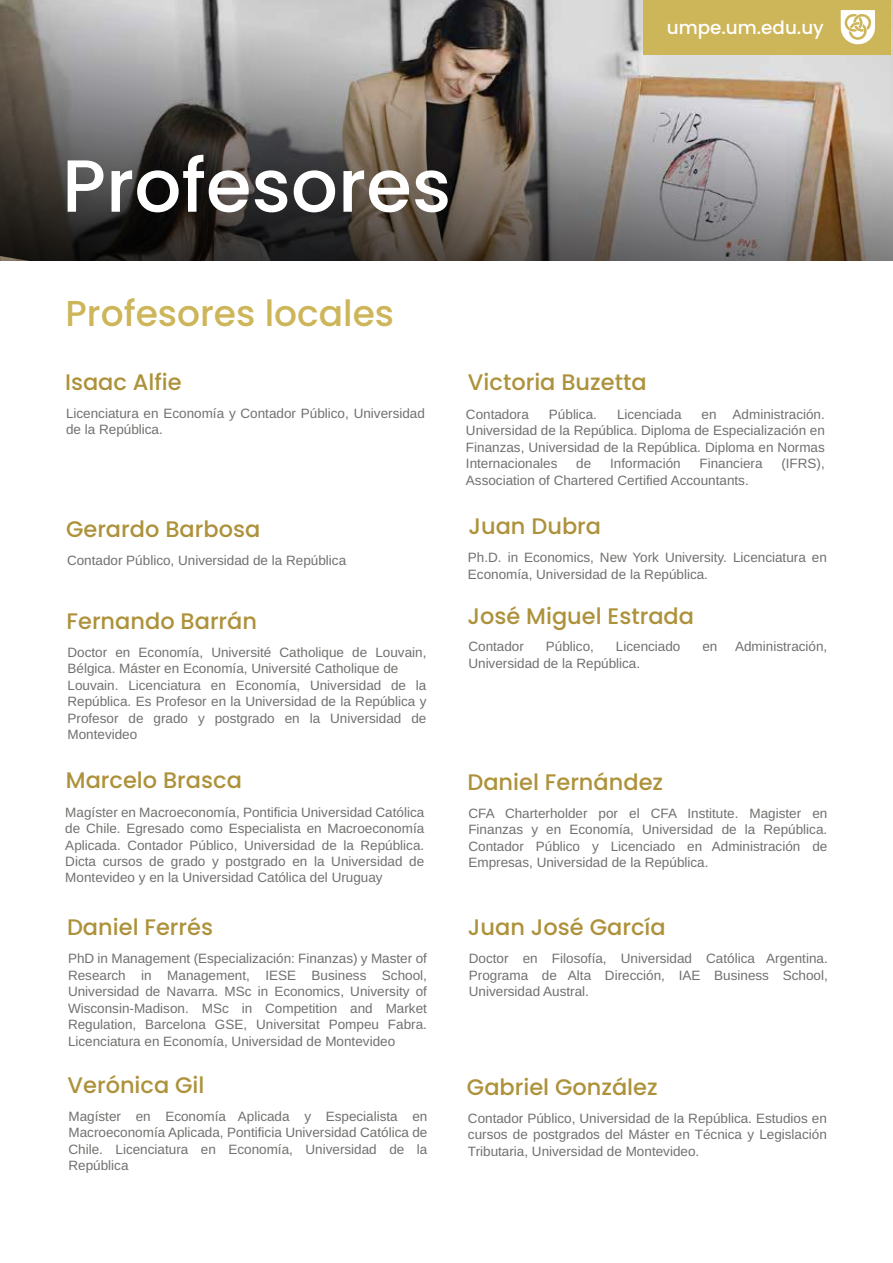
<style>
.page{position:relative;width:893px;height:1263px;background:#fff}
.page>*{position:absolute;margin:0;border:0;box-sizing:border-box;transform-origin:0 0}
.t1{font:500 73.8px "Poppins";color:#fff}
.t2{font:500 36px "Poppins";color:#cdb55a}
.t3{font:500 22.5px "Poppins";color:#ad923b}
.t4{font:500 18.3px "Poppins";color:#fff}
.t5{font:13.5px/16.5px "Arimo";color:#70706e;text-align:justify}
</style>
<div class="page">
<svg style="left:1px;top:0;width:891px;height:260px;background:#7d7772"></svg>
<div style="left:643px;top:0;width:248px;height:55px;background:#cdb55a"></div>
<svg style="left:841px;top:10px;width:34px;height:35px"></svg>
<h3 class="t4" style="left:667px;top:17px;width:159px">umpe.um.edu.uy</h3>
<h1 class="t1" style="left:62px;top:143px;width:391px">Profesores</h1>
<h2 class="t2" style="left:66px;top:292px;width:330px">Profesores locales</h2>
<h3 class="t3" style="left:65px;top:369px;width:118px">Isaac Alfie</h3>
<h3 class="t3" style="left:468px;top:370px;width:180px">Victoria Buzetta</h3>
<p class="t5" style="left:66px;top:405px;width:360px">Licenciatura en Economía y Contador Público, Universidad de la República.</p>
<p class="t5" style="left:466px;top:406px;width:65px">Contadora</p>
<p class="t5" style="left:549px;top:406px;width:50px">Pública.</p>
<p class="t5" style="left:617px;top:406px;width:66px">Licenciada</p>
<p class="t5" style="left:466px;top:406px;width:360px;text-indent:236px">en Administración.<br>Universidad de la República. Diploma de Especialización en Finanzas, Universidad de la República. Diploma en Normas Internacionales</p>
<p class="t5" style="left:576px;top:455px;width:17px">de</p>
<p class="t5" style="left:610px;top:455px;width:72px">Información</p>
<p class="t5" style="left:699px;top:455px;width:65px">Financiera</p>
<p class="t5" style="left:781px;top:455px;width:45px">(IFRS),</p>
<p class="t5" style="left:466px;top:472px;width:284px">Association of Chartered Certified Accountants.</p>
<h3 class="t3" style="left:66px;top:516px;width:196px">Gerardo Barbosa</h3>
<h3 class="t3" style="left:468px;top:513px;width:134px">Juan Dubra</h3>
<p class="t5" style="left:67px;top:552px;width:281px">Contador Público, Universidad de la República</p>
<p class="t5" style="left:468px;top:549px;width:360px">Ph.D. in Economics, New York University. Licenciatura en<br>Economía, Universidad de la República.</p>
<h3 class="t3" style="left:67px;top:608px;width:192px">Fernando Barrán</h3>
<h3 class="t3" style="left:467px;top:603px;width:228px">José Miguel Estrada</h3>
<p class="t5" style="left:68px;top:644px;width:360px;text-align:left">Doctor en Economía, Université Catholique de Louvain, Bélgica. Máster en Economía, Université Catholique de Louvain. Licenciatura en Economía, Universidad de la República. Es Profesor en la Universidad de la República y Profesor de grado y postgrado en la Universidad de Montevideo</p>
<p class="t5" style="left:468px;top:638px;width:57px">Contador</p>
<p class="t5" style="left:546px;top:638px;width:50px">Público,</p>
<p class="t5" style="left:616px;top:638px;width:66px">Licenciado</p>
<p class="t5" style="left:702px;top:638px;width:17px">en</p>
<p class="t5" style="left:735px;top:638px;width:94px">Administración,</p>
<p class="t5" style="left:468px;top:655px;width:173px">Universidad de la República.</p>
<h3 class="t3" style="left:66px;top:767px;width:178px">Marcelo Brasca</h3>
<h3 class="t3" style="left:467px;top:769px;width:197px">Daniel Fernández</h3>
<p class="t5" style="left:65px;top:804px;width:360px">Magíster en Macroeconomía, Pontificia Universidad Católica de Chile. Egresado como Especialista en Macroeconomía Aplicada. Contador Público, Universidad de la República.<br>Dicta cursos de grado y postgrado en la Universidad de Montevideo y en la Universidad Católica del Uruguay</p>
<p class="t5" style="left:468px;top:805px;width:360px">CFA Charterholder por el CFA Institute. Magister en Finanzas y en Economía, Universidad de la República.<br>Contador Público y Licenciado en Administración de Empresas, Universidad de la República.</p>
<h3 class="t3" style="left:67px;top:914px;width:148px">Daniel Ferrés</h3>
<h3 class="t3" style="left:468px;top:914px;width:199px">Juan José García</h3>
<p class="t5" style="left:68px;top:950px;width:360px">PhD in Management (Especialización: Finanzas) y Master of Research in Management, IESE Business School, Universidad de Navarra. MSc in Economics, University of Wisconsin-Madison. MSc in Competition and Market Regulation, Barcelona GSE, Universitat Pompeu Fabra.<br>Licenciatura en Economía, Universidad de Montevideo</p>
<p class="t5" style="left:469px;top:950px;width:360px">Doctor en Filosofía, Universidad Católica Argentina.<br>Programa de Alta Dirección, IAE Business School, Universidad Austral.</p>
<h3 class="t3" style="left:68px;top:1072px;width:138px">Verónica Gil</h3>
<h3 class="t3" style="left:467px;top:1073px;width:192px">Gabriel González</h3>
<p class="t5" style="left:68px;top:1108px;width:360px">Magíster en Economía Aplicada y Especialista en Macroeconomía Aplicada, Pontificia Universidad Católica de Chile. Licenciatura en Economía, Universidad de la República</p>
<p class="t5" style="left:468px;top:1110px;width:360px">Contador Público, Universidad de la República. Estudios en cursos de postgrados del Máster en Técnica y Legislación Tributaria, Universidad de Montevideo.</p>
</div>
